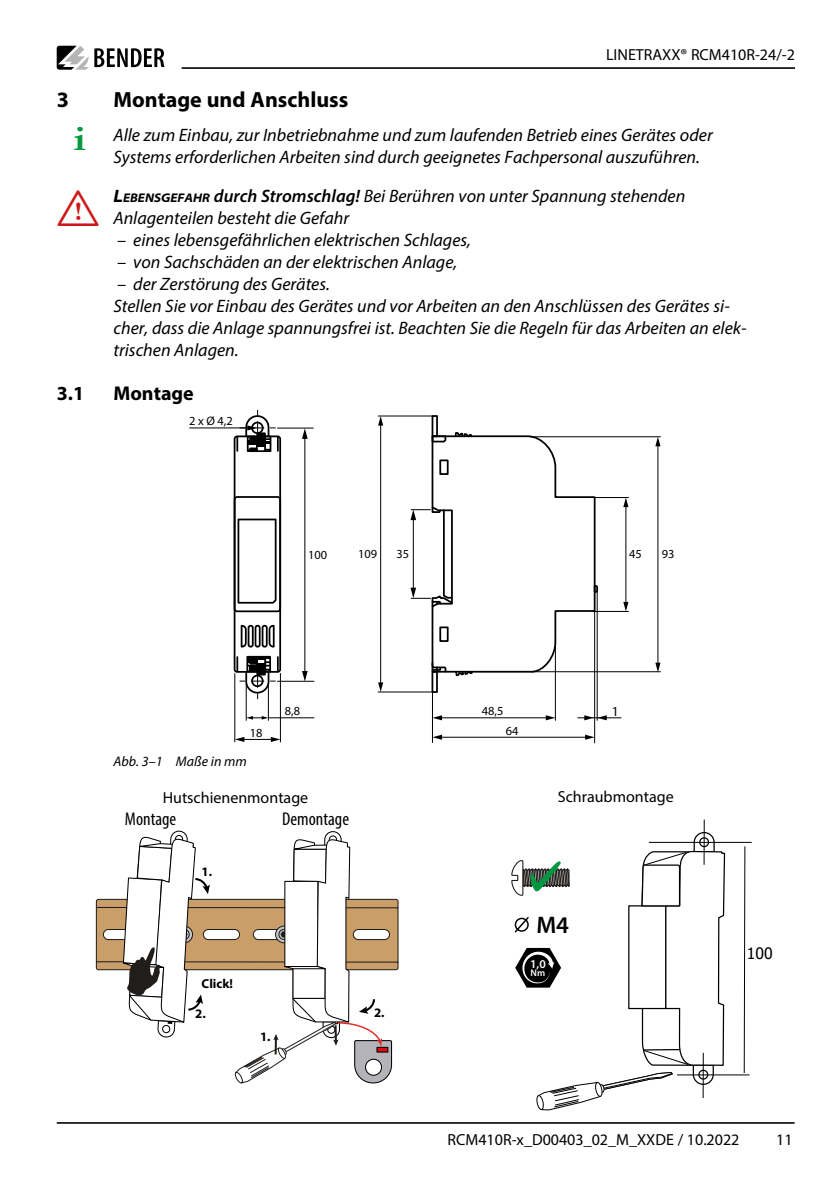
<style>
.page{position:relative;width:840px;height:1191px;background:#fff}
.page>*{position:absolute;margin:0;border:0;box-sizing:border-box;transform-origin:0 0}
.t1{font:48px "tables";color:#cd1719}
.t2{font:600 24px "Myriad Pro";color:#000}
.t3{font:700 22px "Myriad Pro";color:#000}
.t4{font:700 20px "Myriad Pro";color:#000}
.TD{font:condensed 18.6px "Myriad Pro";color:#000}
.t5{font:italic 18px/22px "Myriad Pro";color:#000}
.Grundschrift{font:16px "Myriad Pro";color:#000}
.t6{font:15.8px "Tahoma";color:#000}
.t7{font:italic 14px "Myriad Pro";color:#000}
.t8{font:13.8px "Myriad Pro";color:#000}
.t9{font:700 13px "Myriad Pro";color:#000}
.t10{font:12.4px "Myriad Pro";color:#000}
.t11{font:600 12px "Myriad Pro";color:#fff}
.t12{font:600 9.6px "Myriad Pro";color:#fff}
.s1{font-family:"Garamond";font-weight:700;font-style:normal;font-size:36px;color:#009a3e}
.s2{font-weight:700;font-stretch:semi-expanded}
.s3{font-weight:700;font-stretch:semi-expanded;font-size:12.6px}
.s4{font-weight:600}
</style>
<div class="page">
<hr style="left:57px;top:1122px;width:737px;height:1px;background:#000">
<hr style="left:182px;top:67px;width:611px;height:2px;background:#000">
<svg style="left:57px;top:46px;width:107px;height:24px"></svg>
<hr style="left:648px;top:842px;width:103px;height:1px;background:#000">
<hr style="left:676px;top:1074px;width:73px;height:1px;background:#000">
<svg style="left:743px;top:846px;width:2px;height:227px"></svg>
<svg style="left:511px;top:819px;width:214px;height:291px"></svg>
<svg style="left:95px;top:830px;width:303px;height:253px"></svg>
<div style="left:233px;top:435px;width:48px;height:238px;border:2px solid #000;border-radius:3px"></div>
<div style="left:233px;top:496px;width:48px;height:116px;border:2px solid #000;border-radius:3px"></div>
<div style="left:247px;top:625px;width:6px;height:22px;border:2px solid #000;border-radius:2px"></div>
<div style="left:254px;top:625px;width:6px;height:22px;border:2px solid #000;border-radius:2px"></div>
<div style="left:261px;top:625px;width:6px;height:22px;border:2px solid #000;border-radius:2px"></div>
<svg style="left:267px;top:624px;width:8px;height:24px"></svg>
<svg style="left:240px;top:624px;width:7px;height:24px"></svg>
<svg style="left:237px;top:518px;width:40px;height:86px"></svg>
<div style="left:247px;top:435px;width:24px;height:17px;border:2px solid #000"></div>
<div style="left:431px;top:671px;width:6px;height:22px;border:2px solid #000"></div>
<div style="left:431px;top:415px;width:6px;height:22px;border:2px solid #000"></div>
<hr style="left:268px;top:717px;width:46px;height:1px;background:#000">
<svg style="left:246px;top:716px;width:22px;height:3px"></svg>
<hr style="left:268px;top:683px;width:1px;height:37px;background:#000">
<hr style="left:245px;top:683px;width:1px;height:37px;background:#000">
<hr style="left:242px;top:739px;width:30px;height:1px;background:#000">
<svg style="left:235px;top:737px;width:9px;height:5px"></svg>
<svg style="left:271px;top:737px;width:9px;height:5px"></svg>
<hr style="left:280px;top:673px;width:1px;height:69px;background:#000">
<hr style="left:234px;top:673px;width:1px;height:69px;background:#000">
<svg style="left:236px;top:656px;width:42px;height:43px"></svg>
<hr style="left:304px;top:437px;width:1px;height:236px;background:#000">
<svg style="left:302px;top:428px;width:5px;height:11px"></svg>
<svg style="left:302px;top:671px;width:5px;height:10px"></svg>
<hr style="left:277px;top:681px;width:37px;height:1px;background:#000">
<hr style="left:277px;top:427px;width:36px;height:1px;background:#000">
<hr style="left:380px;top:424px;width:1px;height:260px;background:#000">
<svg style="left:378px;top:416px;width:5px;height:9px"></svg>
<svg style="left:378px;top:682px;width:5px;height:9px"></svg>
<hr style="left:378px;top:691px;width:55px;height:1px;background:#000">
<hr style="left:378px;top:415px;width:54px;height:1px;background:#000">
<hr style="left:657px;top:444px;width:1px;height:220px;background:#000">
<svg style="left:655px;top:437px;width:5px;height:9px"></svg>
<svg style="left:655px;top:662px;width:5px;height:9px"></svg>
<hr style="left:530px;top:671px;width:130px;height:1px;background:#000">
<hr style="left:530px;top:436px;width:130px;height:1px;background:#000">
<hr style="left:432px;top:668px;width:1px;height:74px;background:#000">
<hr style="left:594px;top:612px;width:1px;height:131px;background:#000">
<hr style="left:440px;top:737px;width:146px;height:1px;background:#000">
<svg style="left:433px;top:734px;width:9px;height:6px"></svg>
<svg style="left:584px;top:734px;width:10px;height:6px"></svg>
<hr style="left:440px;top:717px;width:107px;height:1px;background:#000">
<svg style="left:433px;top:715px;width:9px;height:5px"></svg>
<svg style="left:545px;top:715px;width:9px;height:5px"></svg>
<hr style="left:554px;top:638px;width:1px;height:82px;background:#000">
<hr style="left:625px;top:505px;width:1px;height:98px;background:#000">
<svg style="left:623px;top:602px;width:5px;height:9px"></svg>
<svg style="left:623px;top:498px;width:5px;height:9px"></svg>
<hr style="left:593px;top:497px;width:35px;height:1px;background:#000">
<hr style="left:593px;top:611px;width:35px;height:1px;background:#000">
<svg style="left:577px;top:715px;width:43px;height:5px"></svg>
<hr style="left:596px;top:588px;width:1px;height:132px;background:#000">
<svg style="left:410px;top:431px;width:188px;height:246px"></svg>
<hr style="left:189px;top:427px;width:60px;height:1px;background:#000">
<svg style="left:236px;top:410px;width:42px;height:41px"></svg>
<p class="Grundschrift" style="left:605px;top:45px;width:190px">LINETRAXX® RCM410R-24/-2</p>
<p class="t3" style="left:57px;top:85px;width:14px">3</p>
<p class="t3" style="left:113px;top:85px;width:236px">Montage und Anschluss</p>
<p class="t5" style="left:113px;top:123px;width:600px;text-indent:-40px"><span class="s1">i</span> Alle zum Einbau, zur Inbetriebnahme und zum laufenden Betrieb eines Gerätes oder<br>Systems erforderlichen Arbeiten sind durch geeignetes Fachpersonal auszuführen.</p>
<p class="t1" style="left:57px;top:182px;width:44px">I</p>
<p class="t5" style="left:113px;top:184px;width:573px"><span class="s2">L</span><span class="s3">EBENSGEFAHR</span> <span class="s4">durch Stromschlag!</span> Bei Berühren von unter Spannung stehenden<br>Anlagenteilen besteht die Gefahr</p>
<p class="t5" style="left:117px;top:228px;width:355px">– eines lebensgefährlichen elektrischen Schlages,</p>
<p class="t5" style="left:117px;top:250px;width:341px">– von Sachschäden an der elektrischen Anlage,</p>
<p class="t5" style="left:113px;top:272px;width:634px">– der Zerstörung des Gerätes.<br>Stellen Sie vor Einbau des Gerätes und vor Arbeiten an den Anschlüssen des Gerätes si&shy;cher, dass die Anlage spannungsfrei ist. Beachten Sie die Regeln für das Arbeiten an elek&shy;trischen Anlagen.</p>
<p class="t4" style="left:57px;top:380px;width:29px">3.1</p>
<p class="t4" style="left:113px;top:380px;width:82px">Montage</p>
<p class="t10" style="left:189px;top:413px;width:45px">2 x Ø 4,2</p>
<p class="t10" style="left:396px;top:546px;width:14px">35</p>
<p class="t10" style="left:308px;top:547px;width:21px">100</p>
<p class="t10" style="left:358px;top:546px;width:21px">109</p>
<p class="t10" style="left:661px;top:546px;width:14px">93</p>
<p class="t10" style="left:629px;top:546px;width:14px">45</p>
<p class="t10" style="left:250px;top:725px;width:14px">18</p>
<p class="t10" style="left:285px;top:703px;width:17px">8,8</p>
<p class="t10" style="left:481px;top:703px;width:23px">48,5</p>
<p class="t10" style="left:505px;top:723px;width:14px">64</p>
<p class="t8" style="left:611px;top:703px;width:9px">1</p>
<p class="t7" style="left:113px;top:753px;width:135px">Abb. 3–1 Maße in mm</p>
<p class="Grundschrift" style="left:163px;top:788px;width:147px">Hutschienenmontage</p>
<p class="Grundschrift" style="left:557px;top:786px;width:117px">Schraubmontage</p>
<p class="TD" style="left:125px;top:807px;width:53px">Montage</p>
<p class="TD" style="left:282px;top:807px;width:68px">Demontage</p>
<p class="t9" style="left:201px;top:863px;width:12px">1.</p>
<p class="t9" style="left:201px;top:975px;width:33px">Click!</p>
<p class="t9" style="left:195px;top:1005px;width:12px">2.</p>
<p class="t9" style="left:374px;top:1004px;width:12px">2.</p>
<p class="t9" style="left:260px;top:1027px;width:12px">1.</p>
<p class="t2" style="left:536px;top:909px;width:34px">M4</p>
<p class="t12" style="left:530px;top:967px;width:16px">Nm</p>
<p class="t11" style="left:530px;top:956px;width:17px">1,0</p>
<p class="t6" style="left:746px;top:942px;width:27px">100</p>
<p class="Grundschrift" style="left:447px;top:1130px;width:293px">RCM410R-x_D00403_02_M_XXDE / 10.2022</p>
<p class="Grundschrift" style="left:775px;top:1130px;width:18px">11</p>
</div>
